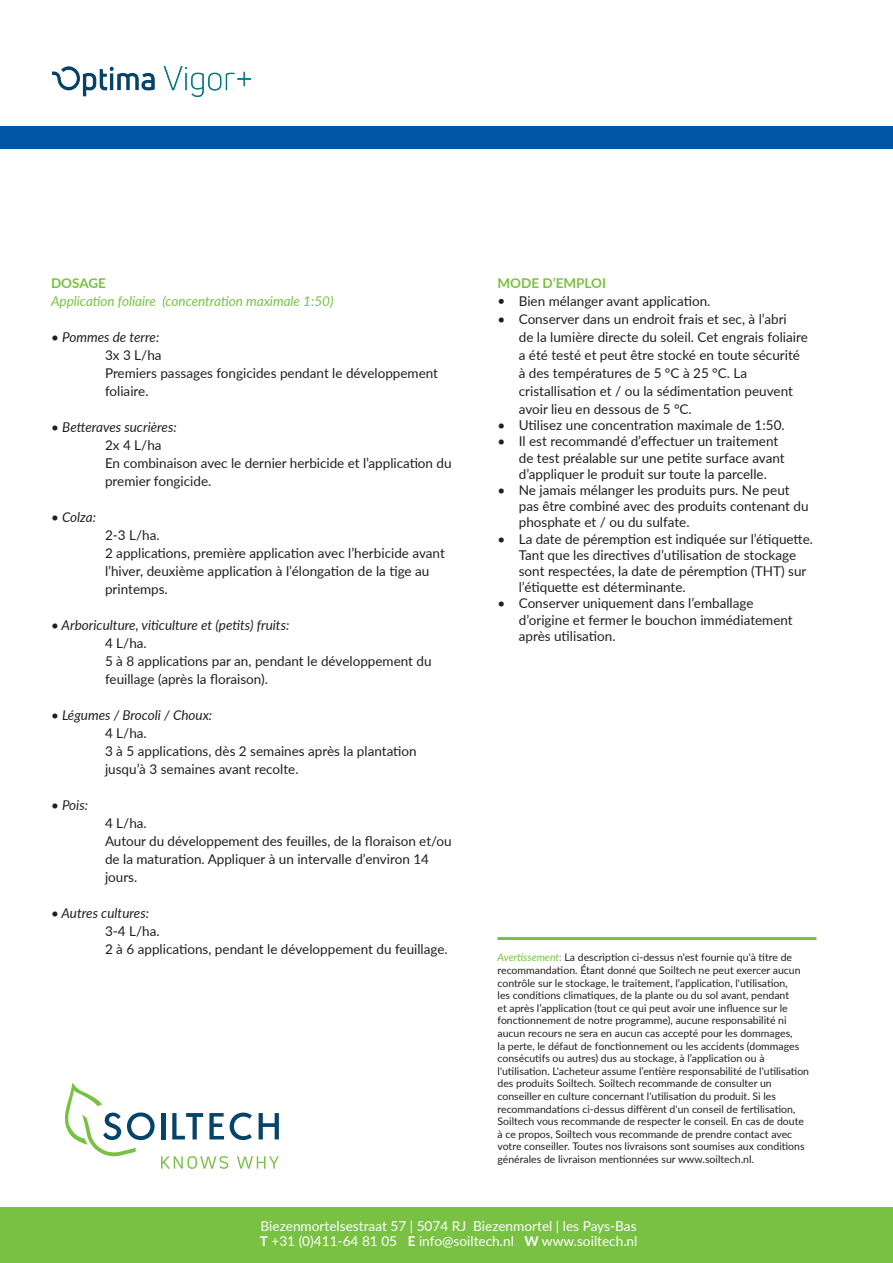
<style>
.page{position:relative;width:893px;height:1263px;background:#fff}
.page>*{position:absolute;margin:0;border:0;box-sizing:border-box;transform-origin:0 0}
.t1{font:13.65px "Lato";color:#fff}
.t2{font:13.5px/18px "Lato";color:#231f20}
.t3{font:italic 13.5px "Lato";color:#231f20}
.t4{font:italic 13.5px "Lato";color:#79c142}
.t5{font:700 13.5px "Lato";color:#79c142}
.t6{font:10.5px/12.6px "Lato";color:#231f20}
.s1{font-style:normal}
.s2{font-style:italic;color:#79c142}
.s3{color:#79c142}
.s4{font-weight:700}
</style>
<div class="page">
<div style="left:0;top:1208px;width:893px;height:55px;background:#79c142"></div>
<hr style="left:497px;top:937px;width:319px;height:3px;background:#79c142">
<div style="left:0;top:126px;width:893px;height:23px;background:#0155a5"></div>
<svg style="left:64px;top:1082px;width:215px;height:87px"></svg>
<img style="left:52px;top:67px;width:199px;height:30px">
<p class="t5" style="left:51px;top:273px;width:57px">DOSAGE</p>
<p class="t4" style="left:51px;top:291px;width:284px">Application foliaire (concentration maximale 1:50)</p>
<p class="t3" style="left:51px;top:327px;width:110px"><span class="s1">•</span> Pommes de terre:</p>
<p class="t2" style="left:105px;top:346px;width:58px">3x 3 L/ha</p>
<p class="t2" style="left:105px;top:364px;width:335px">Premiers passages fongicides pendant le développement foliaire.</p>
<p class="t3" style="left:51px;top:417px;width:127px"><span class="s1">•</span> Betteraves sucrières:</p>
<p class="t2" style="left:105px;top:436px;width:58px">2x 4 L/ha</p>
<p class="t2" style="left:105px;top:454px;width:348px">En combinaison avec le dernier herbicide et l’application du premier fongicide.</p>
<p class="t3" style="left:51px;top:507px;width:47px">• Colza:</p>
<p class="t2" style="left:105px;top:526px;width:56px">2-3 L/ha.</p>
<p class="t2" style="left:105px;top:544px;width:341px">2 applications, première application avec l’herbicide avant l’hiver, deuxième application à l’élongation de la tige au printemps.</p>
<p class="t3" style="left:51px;top:615px;width:240px">• Arboriculture, viticulture et (petits) fruits:</p>
<p class="t2" style="left:105px;top:634px;width:43px">4 L/ha.</p>
<p class="t2" style="left:105px;top:652px;width:328px">5 à 8 applications par an, pendant le développement du feuillage (après la floraison).</p>
<p class="t3" style="left:51px;top:705px;width:163px">• Légumes / Brocoli / Choux:</p>
<p class="t2" style="left:105px;top:724px;width:43px">4 L/ha.</p>
<p class="t2" style="left:105px;top:742px;width:313px">3 à 5 applications, dès 2 semaines après la plantation jusqu’à 3 semaines avant recolte.</p>
<p class="t3" style="left:51px;top:795px;width:39px">• Pois:</p>
<p class="t2" style="left:105px;top:814px;width:43px">4 L/ha.</p>
<p class="t2" style="left:105px;top:832px;width:348px">Autour du développement des feuilles, de la floraison et/ou de la maturation. Appliquer à un intervalle d’environ 14 jours.</p>
<p class="t3" style="left:51px;top:903px;width:100px">• Autres cultures:</p>
<p class="t2" style="left:105px;top:922px;width:56px">3-4 L/ha.</p>
<p class="t2" style="left:105px;top:940px;width:344px">2 à 6 applications, pendant le développement du feuillage.</p>
<p class="t5" style="left:497px;top:273px;width:110px">MODE D’EMPLOI</p>
<p class="t2" style="left:497px;top:292px;width:214px">• Bien mélanger avant application.</p>
<p class="t2" style="left:519px;top:310px;width:291px;text-indent:-21px">• Conserver dans un endroit frais et sec, à l’abri<br>de la lumière directe du soleil. Cet engrais foliaire a été testé et peut être stocké en toute sécurité</p>
<p class="t2" style="left:519px;top:364px;width:276px">à des températures de 5 °C à 25 °C. La cristallisation et / ou la sédimentation peuvent avoir lieu en dessous de 5 °C.</p>
<p class="t2" style="left:497px;top:416px;width:289px">• Utilisez une concentration maximale de 1:50.</p>
<p class="t2" style="left:497px;top:432px;width:282px">• Il est recommandé d’effectuer un traitement</p>
<p class="t2" style="left:519px;top:449px;width:267px;line-height:16.2px">de test préalable sur une petite surface avant d’appliquer le produit sur toute la parcelle.</p>
<p class="t2" style="left:519px;top:481px;width:291px;line-height:16.2px;text-indent:-21px">• Ne jamais mélanger les produits purs. Ne peut pas être combiné avec des produits contenant du phosphate et / ou du sulfate.</p>
<p class="t2" style="left:519px;top:530px;width:296px;line-height:16.2px;text-indent:-21px">• La date de péremption est indiquée sur l’étiquette.<br>Tant que les directives d’utilisation de stockage sont respectées, la date de péremption (THT) sur l’étiquette est déterminante.</p>
<p class="t2" style="left:519px;top:595px;width:276px;line-height:16.2px;text-indent:-21px">• Conserver uniquement dans l’emballage d’origine et fermer le bouchon immédiatement après utilisation.</p>
<p class="t6" style="left:497px;top:951px;width:313px"><span class="s2">Avertissement</span><span class="s3">:</span> La description ci-dessus n'est fournie qu'à titre de recommandation. Étant donné que Soiltech ne peut exercer aucun contrôle sur le stockage, le traitement, l’application, l'utilisation,<br>les conditions climatiques, de la plante ou du sol avant, pendant<br>et après l’application (tout ce qui peut avoir une influence sur le fonctionnement de notre programme), aucune responsabilité ni aucun recours ne sera en aucun cas accepté pour les dommages,<br>la perte, le défaut de fonctionnement ou les accidents (dommages consécutifs ou autres) dus au stockage, à l’application ou à l'utilisation. L'acheteur assume l’entière responsabilité de l'utilisation des produits Soiltech. Soiltech recommande de consulter un conseiller en culture concernant l'utilisation du produit. Si les recommandations ci-dessus diffèrent d'un conseil de fertilisation, Soiltech vous recommande de respecter le conseil. En cas de doute à ce propos, Soiltech vous recommande de prendre contact avec votre conseiller. Toutes nos livraisons sont soumises aux conditions générales de livraison mentionnées sur www.soiltech.nl.</p>
<p class="t1" style="left:261px;top:1216px;width:377px">Biezenmortelsestraat 57 | 5074 RJ Biezenmortel | les Pays-Bas</p>
<p class="t1" style="left:260px;top:1231px;width:379px"><span class="s4">T</span> +31 (0)411-64 81 05 <span class="s4">E</span> info@soiltech.nl <span class="s4">W</span> www.soiltech.nl</p>
</div>
